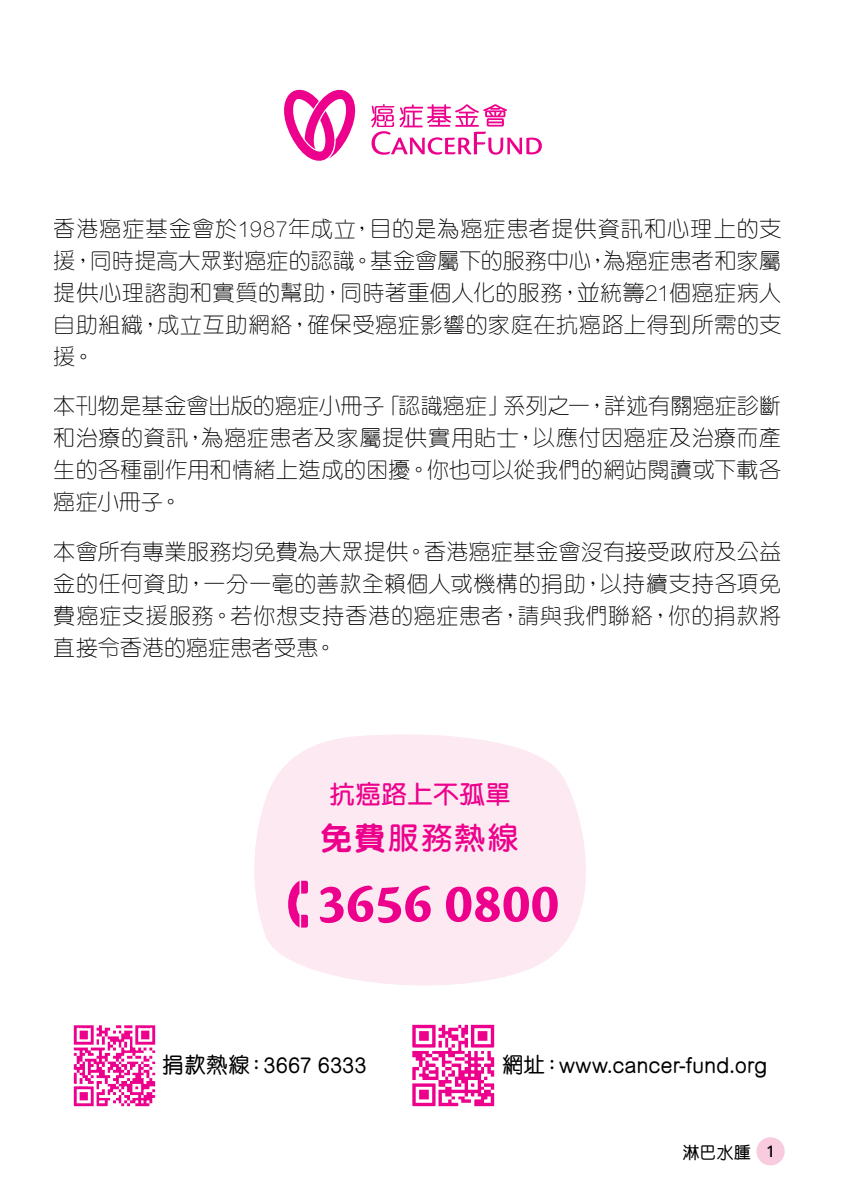
<style>
.page{position:relative;width:845px;height:1191px;background:#fff}
.page>*{position:absolute;margin:0;border:0;box-sizing:border-box;transform-origin:0 0}
.t1{font:700 57.6px "Cronos Pro";color:#ec008c}
.t2{font:600 32px "M Yuen HK";color:#ec008c}
.t3{font:600 26px "M Yuen HK";color:#ec008c}
.t4{font:300 22px/32px "M Yuen HK";letter-spacing:.025em;color:#000;text-align:justify}
.t5{font:500 22px "M Yuen HK";letter-spacing:-.005em;color:#000}
.t6{font:500 17px "M Yuen HK";color:#000}
.s1{font-weight:800}
.s2{font-family:"Frutiger Next Pro"}
</style>
<div class="page">
<div style="left:756px;top:1137px;width:28px;height:28px;background:#f9cbdf;border-radius:50%"></div>
<svg style="left:284px;top:89px;width:258px;height:72px"></svg>
<svg style="left:254px;top:734px;width:332px;height:252px;background:#fdecf3"></svg>
<svg style="left:288px;top:880px;width:20px;height:47px"></svg>
<img style="left:73px;top:1025px;width:83px;height:82px">
<img style="left:412px;top:1024px;width:83px;height:83px">
<p class="t4" style="left:54px;top:212px;width:729px">香港癌症基金會於1987年成立，目的是為癌症患者提供資訊和心理上的支援，同時提高大眾對癌症的認識。基金會屬下的服務中心，為癌症患者和家屬提供心理諮詢和實質的幫助，同時著重個人化的服務，並統籌21個癌症病人自助組織，成立互助網絡，確保受癌症影響的家庭在抗癌路上得到所需的支援。</p>
<p class="t4" style="left:54px;top:389px;width:729px">本刊物是基金會出版的癌症小冊子「認識癌症」系列之一，詳述有關癌症診斷和治療的資訊，為癌症患者及家屬提供實用貼士，以應付因癌症及治療而產生的各種副作用和情緒上造成的困擾。你也可以從我們的網站閱讀或下載各癌症小冊子。</p>
<p class="t4" style="left:54px;top:534px;width:729px">本會所有專業服務均免費為大眾提供。香港癌症基金會沒有接受政府及公益金的任何資助，一分一毫的善款全賴個人或機構的捐助，以持續支持各項免費癌症支援服務。若你想支持香港的癌症患者，請與我們聯絡，你的捐款將直接令香港的癌症患者受惠。</p>
<p class="t3" style="left:329px;top:781px;width:183px">抗癌路上不孤單</p>
<h2 class="t2" style="left:321px;top:822px;width:200px"><span class="s1">免費</span>服務熱線</h2>
<h1 class="t1" style="left:317px;top:870px;width:243px">3656 0800</h1>
<p class="t5" style="left:163px;top:1053px;width:206px">捐款熱線：3667 6333</p>
<p class="t5" style="left:502px;top:1053px;width:267px">網址：www.cancer-fund.org</p>
<p class="t6" style="left:683px;top:1144px;width:94px">淋巴水腫 <span class="s2">1</span></p>
</div>
